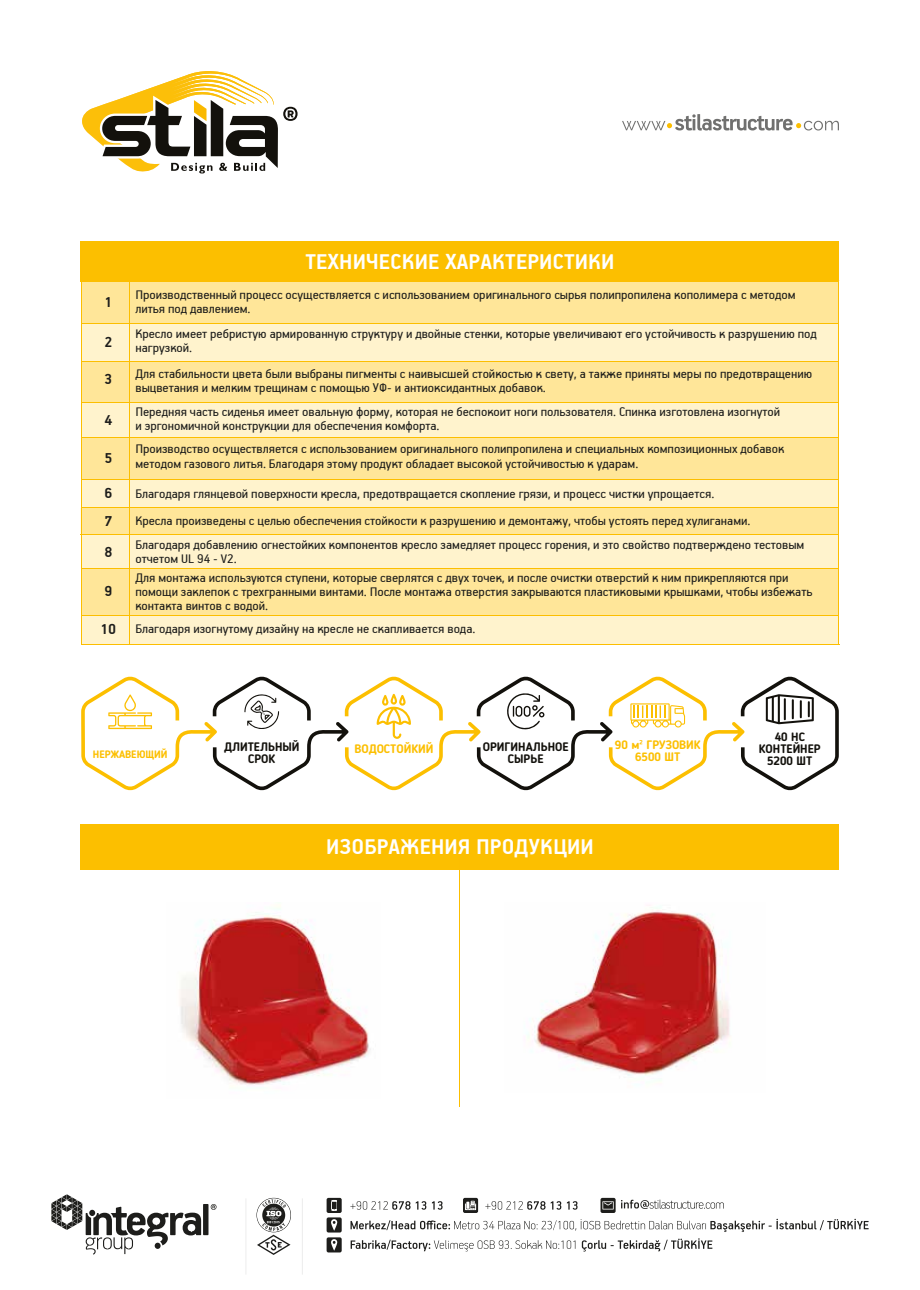
<style>
.page{position:relative;width:920px;height:1290px;background:#fff}
.page>*{position:absolute;margin:0;border:0;box-sizing:border-box;transform-origin:0 0}
.t1{font:700 24.15px "PF Handbook Pro";letter-spacing:.005em;color:#fff}
.t2{font:700 16.2px/35px "PF Handbook Pro";color:#1d1d1b}
.t3{font:14.1px/14.1px "PF Handbook Pro";color:#1d1d1b}
.t4{font:700 12px/12px "Blogger Sans";color:#13110c;text-align:center}
.t5{font:700 12px/12px "Blogger Sans";color:#fcbf00;text-align:center}
.t6{font:700 10.5px "Blogger Sans";color:#fcbf00}
</style>
<div class="page">
<div style="left:81px;top:569px;width:758px;height:47px;background:#ffe699"></div>
<div style="left:81px;top:616px;width:758px;height:28px;background:#fff3cd"></div>
<div style="left:81px;top:534px;width:757px;height:35px;background:#fff3cd"></div>
<div style="left:81px;top:480px;width:758px;height:28px;background:#fff3cd"></div>
<div style="left:81px;top:242px;width:758px;height:40px;background:#fcbf00"></div>
<div style="left:82px;top:324px;width:756px;height:37px;background:#fff3cd"></div>
<div style="left:82px;top:403px;width:756px;height:34px;background:#fff3cd"></div>
<div style="left:82px;top:362px;width:756px;height:40px;background:#ffe699"></div>
<div style="left:81px;top:281px;width:757px;height:42px;background:#ffe699"></div>
<div style="left:81px;top:438px;width:758px;height:41px;background:#ffe699"></div>
<div style="left:82px;top:508px;width:756px;height:26px;background:#ffe699"></div>
<hr style="left:838px;top:242px;width:1px;height:403px;background:#fcbe00">
<hr style="left:81px;top:242px;width:1px;height:403px;background:#fcbe00">
<hr style="left:81px;top:281px;width:758px;height:1px;background:#fcbe00">
<hr style="left:82px;top:361px;width:757px;height:1px;background:#fcbe00">
<hr style="left:82px;top:402px;width:757px;height:1px;background:#fcbe00">
<hr style="left:82px;top:437px;width:757px;height:1px;background:#fcbe00">
<hr style="left:82px;top:507px;width:757px;height:1px;background:#fcbe00">
<hr style="left:81px;top:534px;width:758px;height:1px;background:#fcbe00">
<hr style="left:81px;top:568px;width:758px;height:1px;background:#fcbe00">
<hr style="left:82px;top:323px;width:757px;height:1px;background:#fcbe00">
<hr style="left:81px;top:479px;width:757px;height:1px;background:#fcbe00">
<hr style="left:81px;top:615px;width:757px;height:1px;background:#fcbe00">
<hr style="left:81px;top:644px;width:758px;height:1px;background:#fcbe00">
<hr style="left:129px;top:281px;width:1px;height:364px;background:#fcbe00">
<div style="left:327px;top:1198px;width:15px;height:15px;background:#1d1d1b;border-radius:2px"></div>
<svg style="left:331px;top:1199px;width:6px;height:12px"></svg>
<svg style="left:463px;top:1198px;width:15px;height:15px"></svg>
<svg style="left:465px;top:1201px;width:11px;height:9px"></svg>
<div style="left:600px;top:1198px;width:16px;height:15px;background:#1d1d1b;border-radius:2px"></div>
<svg style="left:602px;top:1201px;width:12px;height:8px"></svg>
<div style="left:327px;top:1217px;width:15px;height:15px;background:#1d1d1b;border-radius:2px"></div>
<div style="left:327px;top:1237px;width:15px;height:15px;background:#1d1d1b;border-radius:2px"></div>
<svg style="left:331px;top:1219px;width:6px;height:12px"></svg>
<svg style="left:331px;top:1239px;width:6px;height:12px"></svg>
<div style="left:257px;top:1198px;width:34px;height:34px;border:1px solid #1d1d1b;border-radius:50%"></div>
<svg style="left:257px;top:1199px;width:33px;height:56px"></svg>
<hr style="left:302px;top:1198px;width:1px;height:76px;background:#ededed">
<hr style="left:246px;top:1198px;width:1px;height:76px;background:#ededed">
<svg style="left:350px;top:1201px;width:93px;height:9px"></svg>
<svg style="left:485px;top:1201px;width:92px;height:9px"></svg>
<svg style="left:621px;top:1199px;width:103px;height:10px"></svg>
<svg style="left:350px;top:1219px;width:519px;height:13px"></svg>
<svg style="left:351px;top:1240px;width:224px;height:11px"></svg>
<svg style="left:582px;top:1238px;width:130px;height:13px"></svg>
<div style="left:203px;top:1204px;width:5px;height:31px;background:#1d1d1b"></div>
<svg style="left:51px;top:1194px;width:150px;height:60px"></svg>
<svg style="left:211px;top:1204px;width:5px;height:6px"></svg>
<div style="left:81px;top:824px;width:758px;height:46px;background:#fcbf00"></div>
<svg style="left:622px;top:114px;width:217px;height:17px"></svg>
<svg style="left:82px;top:71px;width:216px;height:102px"></svg>
<svg style="left:81px;top:677px;width:758px;height:113px"></svg>
<img style="left:180px;top:905px;width:191px;height:180px">
<img style="left:528px;top:906px;width:202px;height:170px">
<hr style="left:459px;top:829px;width:1px;height:278px;background:#fcbe00">
<p class="t2" style="left:104px;top:284px;width:10px">1</p>
<p class="t2" style="left:104px;top:324px;width:10px">2</p>
<p class="t2" style="left:104px;top:361px;width:10px">3</p>
<p class="t2" style="left:104px;top:402px;width:10px">4</p>
<p class="t2" style="left:104px;top:440px;width:10px">5<br>6</p>
<p class="t2" style="left:104px;top:506px;width:10px;line-height:30.3px">7<br>8</p>
<p class="t2" style="left:104px;top:573px;width:10px">9</p>
<p class="t2" style="left:101px;top:611px;width:17px">10</p>
<h1 class="t1" style="left:305px;top:247px;width:311px">ТЕХНИЧЕСКИЕ ХАРАКТЕРИСТИКИ</h1>
<p class="t3" style="left:135px;top:287px;width:662px">Производственный процесс осуществляется с использованием оригинального сырья полипропилена кополимера с методом литья под давлением.</p>
<p class="t3" style="left:135px;top:326px;width:683px">Кресло имеет ребристую армированную структуру и двойные стенки, которые увеличивают его устойчивость к разрушению под нагрузкой.</p>
<p class="t3" style="left:135px;top:366px;width:678px">Для стабильности цвета были выбраны пигменты с наивысшей стойкостью к свету, а также приняты меры по предотвращению выцветания и мелким трещинам с помощью УФ- и антиоксидантных добавок.</p>
<p class="t3" style="left:135px;top:404px;width:646px">Передняя часть сиденья имеет овальную форму, которая не беспокоит ноги пользователя. Спинка изготовлена изогнутой и эргономичной конструкции для обеспечения комфорта.</p>
<p class="t3" style="left:135px;top:442px;width:650px">Производство осуществляется с использованием оригинального полипропилена и специальных композиционных добавок методом газового литья. Благодаря этому продукт обладает высокой устойчивостью к ударам.</p>
<p class="t3" style="left:135px;top:480px;width:616px;line-height:26.7px">Благодаря глянцевой поверхности кресла, предотвращается скопление грязи, и процесс чистки упрощается.<br>Кресла произведены с целью обеспечения стойкости к разрушению и демонтажу, чтобы устоять перед хулиганами.</p>
<p class="t3" style="left:135px;top:537px;width:670px">Благодаря добавлению огнестойких компонентов кресло замедляет процесс горения, и это свойство подтверждено тестовым отчетом UL 94 - V2.</p>
<p class="t3" style="left:135px;top:570px;width:679px">Для монтажа используются ступени, которые сверлятся с двух точек, и после очистки отверстий к ним прикрепляются при помощи заклепок с трехгранными винтами. После монтажа отверстия закрываются пластиковыми крышками, чтобы избежать контакта винтов с водой.</p>
<p class="t3" style="left:135px;top:621px;width:342px">Благодаря изогнутому дизайну на кресле не скапливается вода.</p>
<p class="t6" style="left:93px;top:748px;width:76px">НЕРЖАВЕЮЩИЙ</p>
<p class="t4" style="left:224px;top:740px;width:77px">ДЛИТЕЛЬНЫЙ<br>СРОК</p>
<p class="t5" style="left:354px;top:742px;width:80px">ВОДОСТОЙКИЙ</p>
<p class="t4" style="left:483px;top:741px;width:87px">ОРИГИНАЛЬНОЕ<br>СЫРЬЕ</p>
<p class="t5" style="left:615px;top:739px;width:87px">90 м² ГРУЗОВИК<br>6500 ШТ</p>
<p class="t4" style="left:759px;top:730px;width:63px">40 HC<br>КОНТЕЙНЕР<br>5200 ШТ</p>
<h1 class="t1" style="left:326px;top:832px;width:269px">ИЗОБРАЖЕНИЯ ПРОДУКЦИИ</h1>
</div>
